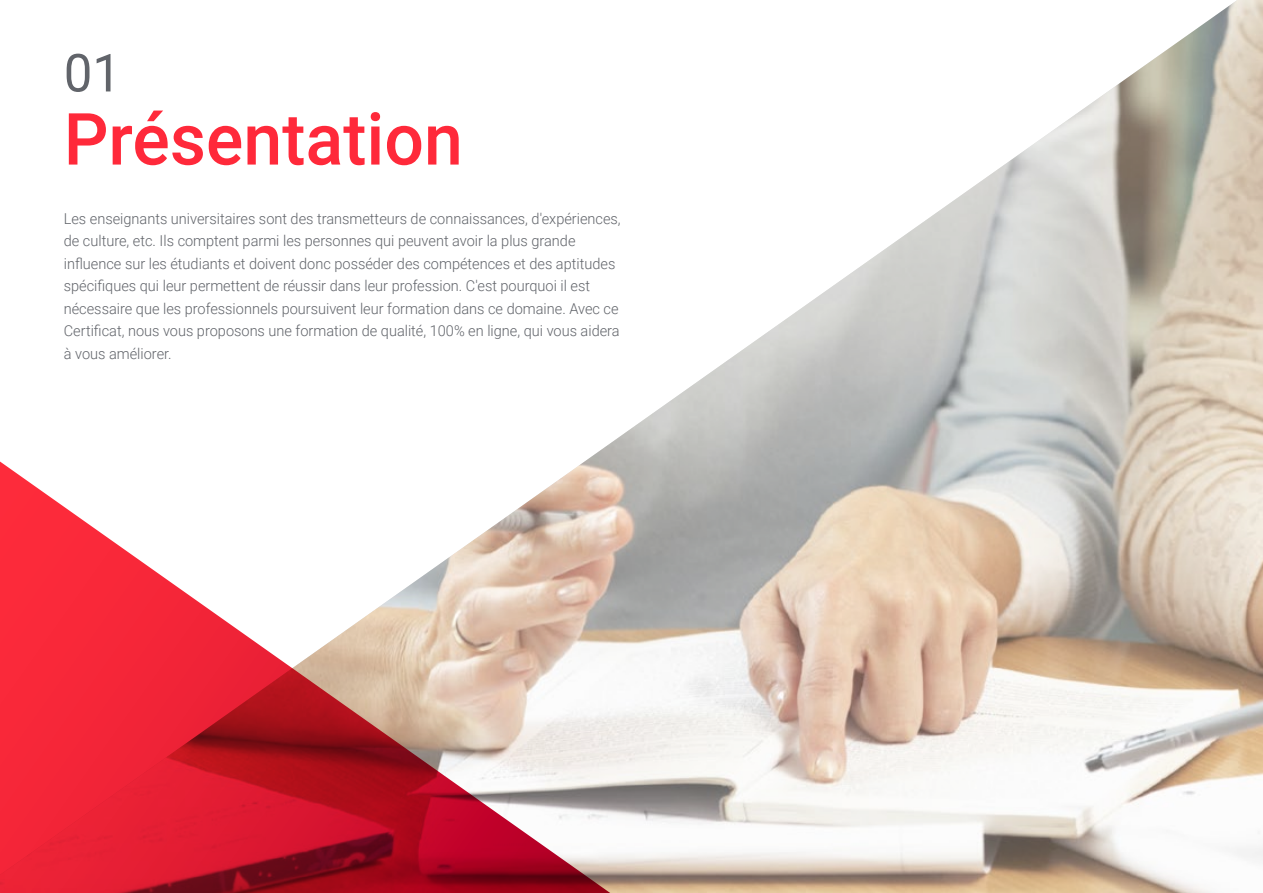
<style>
.page{position:relative;width:1263px;height:893px;background:#fff}
.page>*{position:absolute;margin:0;border:0;box-sizing:border-box;transform-origin:0 0}
.t1{font:500 72px "Roboto";color:#ff293a}
.t2{font:52.5px "Roboto";color:#61646a}
.t3{font:300 15px/22.5px "Roboto";color:#61646a}
</style>
<div class="page">
<img style="left:607px;top:0;width:656px;height:893px">
<svg style="left:0;top:446px;width:640px;height:447px"></svg>
<h2 class="t2" style="left:64px;top:36px;width:59px">01</h2>
<h1 class="t1" style="left:64px;top:89px;width:401px">Présentation</h1>
<p class="t3" style="left:64px;top:207px;width:558px">Les enseignants universitaires sont des transmetteurs de connaissances, d'expériences, de culture, etc. Ils comptent parmi les personnes qui peuvent avoir la plus grande influence sur les étudiants et doivent donc posséder des compétences et des aptitudes spécifiques qui leur permettent de réussir dans leur profession. C'est pourquoi il est nécessaire que les professionnels poursuivent leur formation dans ce domaine. Avec ce Certificat, nous vous proposons une formation de qualité, 100% en ligne, qui vous aidera à vous améliorer.</p>
</div>
